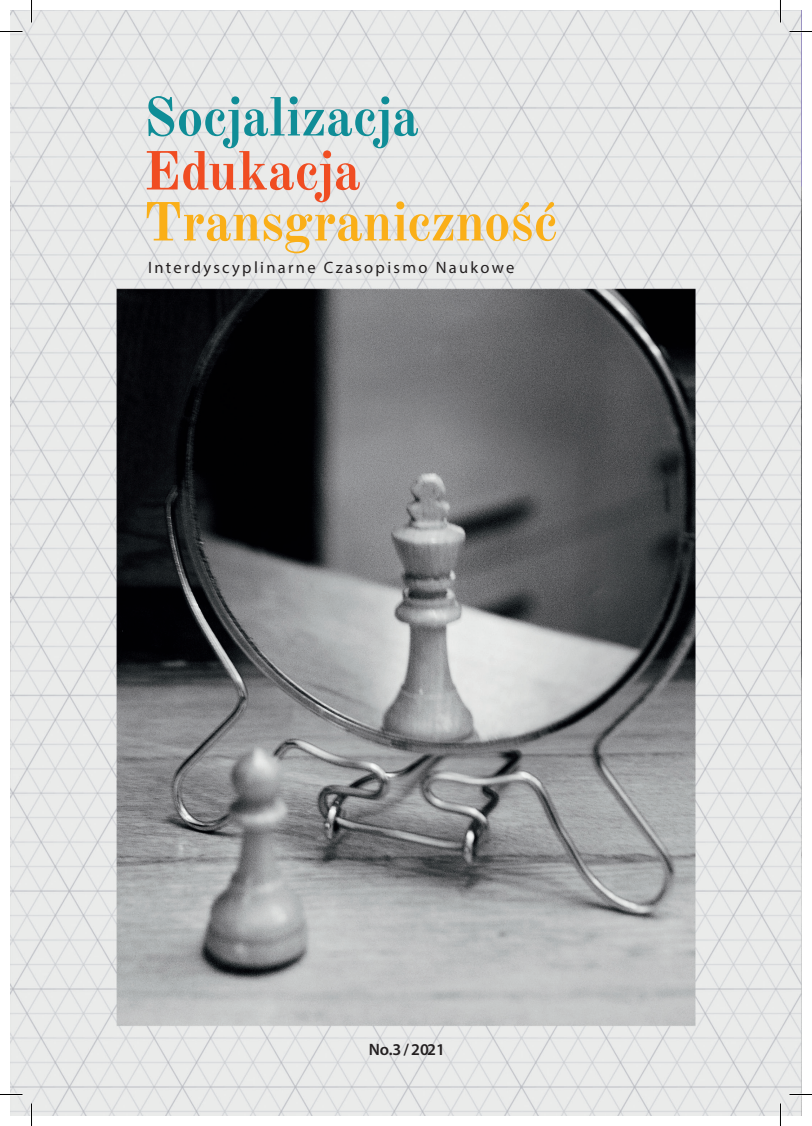
<style>
.page{position:relative;width:812px;height:1126px;background:#fff}
.page>*{position:absolute;margin:0;border:0;box-sizing:border-box;transform-origin:0 0}
.t1{font:700 54px "Old Standard TT";letter-spacing:-.015em;color:#faaf18}
.t2{font:700 54px "Old Standard TT";letter-spacing:-.015em;color:#0f8d97}
.t3{font:700 54px "Old Standard TT";letter-spacing:-.01em;color:#f04d22}
.t4{font:16.5px "Myriad Pro";letter-spacing:.14em;color:#231f20}
.t5{font:600 16.5px "Myriad Pro";color:#231f20}
</style>
<div class="page">
<img style="left:10px;top:10px;width:791px;height:1106px">
<hr style="left:779px;top:0;width:2px;height:22px;background:#fff">
<hr style="left:779px;top:1103px;width:2px;height:23px;background:#fff">
<svg style="left:0;top:31px;width:22px;height:1px"></svg>
<svg style="left:789px;top:31px;width:22px;height:1px"></svg>
<svg style="left:0;top:1094px;width:22px;height:1px"></svg>
<svg style="left:789px;top:1094px;width:22px;height:1px"></svg>
<svg style="left:31px;top:0;width:1px;height:22px"></svg>
<svg style="left:31px;top:1103px;width:1px;height:23px"></svg>
<svg style="left:780px;top:0;width:1px;height:22px"></svg>
<svg style="left:780px;top:1103px;width:1px;height:23px"></svg>
<h1 class="t2" style="left:143px;top:75px;width:277px">Socjalizacja</h1>
<h1 class="t3" style="left:143px;top:129px;width:219px">Edukacja</h1>
<h1 class="t1" style="left:143px;top:180px;width:416px">Transgraniczność</h1>
<p class="t4" style="left:148px;top:258px;width:368px">Interdyscyplinarne Czasopismo Naukowe</p>
<p class="t5" style="left:368px;top:1039px;width:78px">No.3/2021</p>
</div>
